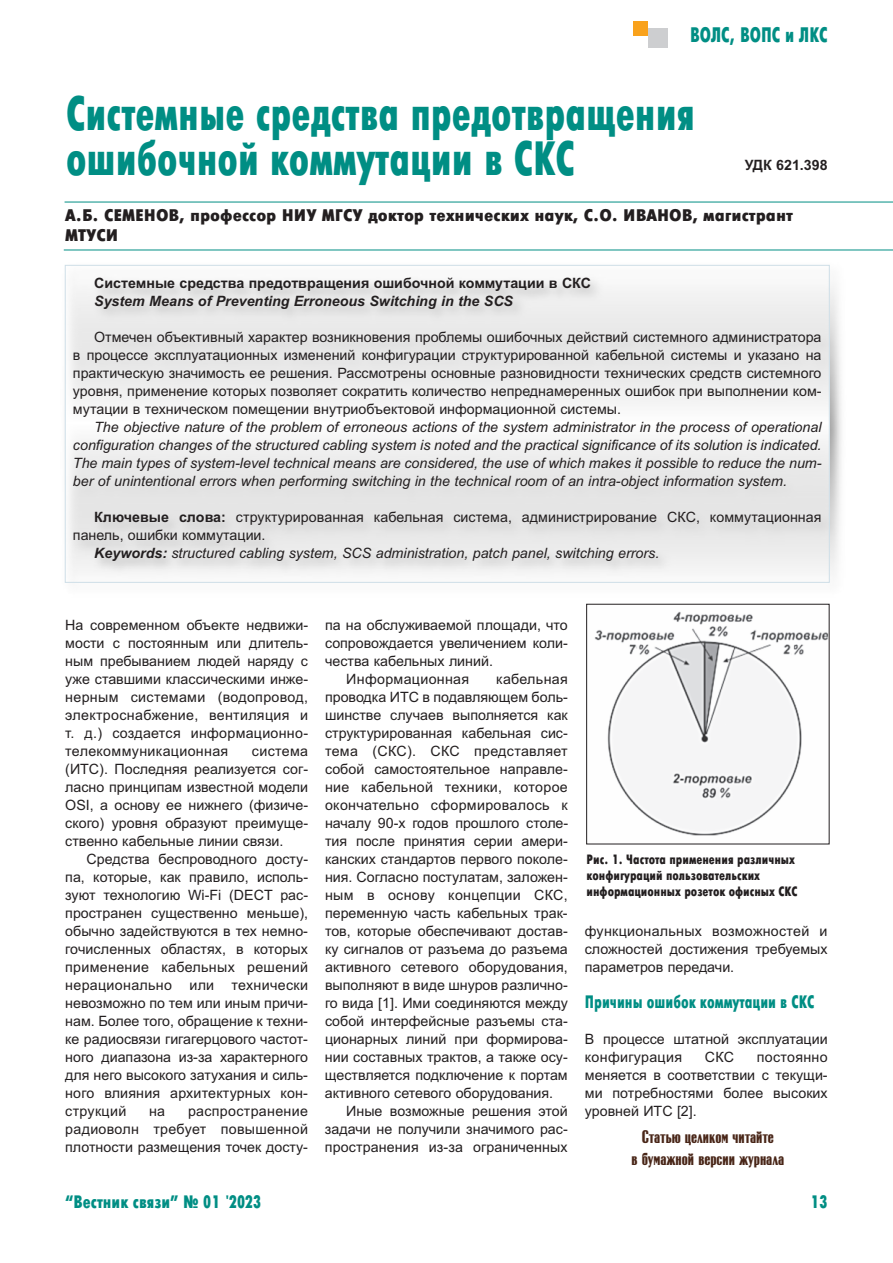
<style>
.page{position:relative;width:893px;height:1263px;background:#fff}
.page>*{position:absolute;margin:0;border:0;box-sizing:border-box;transform-origin:0 0}
.t1{font:48px/45px "Futura Futuris X Cond C";color:#008e84;scale:.9 1}
.t2{font:21px "Futura Futuris X Cond C";color:#008e84;scale:.9 1}
.t3{font:700 18px/21.6px "Rubrica";color:#492618;text-align:center;scale:.9 1}
.t4{font:18px "Futura Futuris X Cond C";color:#008e84;scale:.9 1}
.t5{font:18px "Futura Futuris X Cond C";color:#008e84}
.t6{font:16.8px/20.4px "Futura Futuris X Cond C";color:#231f20;scale:1.25 1}
.t7{font:14.25px/18px "Arial";color:#231f20;text-align:justify}
.t8{font:italic 14.25px/18px "Arial";color:#231f20;text-align:justify}
.t9{font:700 14.25px "Arial";color:#231f20}
.t10{font:italic 700 14.25px "Arial";color:#231f20}
.t11{font:14.25px "Arial";letter-spacing:.02em;color:#231f20}
.t12{font:13.5px/16.2px "Futura Futuris X Cond C";color:#231f20}
.s1{font-weight:700}
</style>
<div class="page">
<div style="left:634px;top:21px;width:14px;height:14px;background:#f9a21c"></div>
<div style="left:648px;top:28px;width:20px;height:20px;background:#cdced0"></div>
<hr style="left:65px;top:202px;width:828px;height:1px;background:#008e84">
<hr style="left:64px;top:250px;width:829px;height:1px;background:#008e84">
<img style="left:64px;top:264px;width:778px;height:319px">
<svg style="left:67px;top:267px;width:760px;height:314px"></svg>
<img style="left:594px;top:611px;width:233px;height:225px">
<div style="left:586px;top:604px;width:243px;height:240px;border:1px solid #231f20"></div>
<h2 class="t2" style="left:690px;top:22px;width:154px">ВОЛС, ВОПС и ЛКС</h2>
<h1 class="t1" style="left:66px;top:90px;width:700px">Системные средства предотвращения ошибочной коммутации в СКС</h1>
<p class="t9" style="left:745px;top:157px;width:84px">УДК 621.398</p>
<p class="t6" style="left:65px;top:205px;width:584px">А.Б. СЕМЕНОВ, профессор НИУ МГСУ доктор технических наук, С.О. ИВАНОВ, магистрант<br>МТУСИ</p>
<p class="t9" style="left:94px;top:275px;width:498px">Системные средства предотвращения ошибочной коммутации в СКС</p>
<p class="t10" style="left:94px;top:293px;width:420px">System Means of Preventing Erroneous Switching in the SCS</p>
<p class="t7" style="left:73px;top:328px;width:750px;text-indent:21px">Отмечен объективный характер возникновения проблемы ошибочных действий системного администратора в процессе эксплуатационных изменений конфигурации структурированной кабельной системы и указано на практическую значимость ее решения. Рассмотрены основные разновидности технических средств системного уровня, применение которых позволяет сократить количество непреднамеренных ошибок при выполнении ком&shy;мутации в техническом помещении внутриобъектовой информационной системы.</p>
<p class="t8" style="left:73px;top:418px;width:750px;text-indent:21px">The objective nature of the problem of erroneous actions of the system administrator in the process of operational configuration changes of the structured cabling system is noted and the practical significance of its solution is indicated.<br>The main types of system-level technical means are considered, the use of which makes it possible to reduce the num&shy;ber of unintentional errors when performing switching in the technical room of an intra-object information system.</p>
<p class="t7" style="left:94px;top:508px;width:729px"><span class="s1">Ключевые слова:</span> структурированная кабельная система, администрирование СКС, коммутационная</p>
<p class="t7" style="left:73px;top:526px;width:194px">панель, ошибки коммутации.</p>
<p class="t8" style="left:94px;top:544px;width:567px"><span class="s1">Keywords:</span> structured cabling system, SCS administration, patch panel, switching errors.</p>
<p class="t7" style="left:65px;top:616px;width:244px">На современном объекте недвижи&shy;мости с постоянным или длитель&shy;ным пребыванием людей наряду с уже ставшими классическими инже&shy;нерным системами (водопровод, электроснабжение, вентиляция и т. д.) создается информационно&shy;телекоммуникационная</p>
<p class="t7" style="left:65px;top:742px;width:244px;text-indent:187px">система (ИТС). Последняя реализуется сог&shy;ласно принципам известной модели OSI, а основу ее нижнего (физиче&shy;ского) уровня образуют преимуще&shy;ственно кабельные линии связи.</p>
<p class="t7" style="left:65px;top:850px;width:244px;text-indent:21px">Средства беспроводного досту&shy;па, которые, как правило, исполь&shy;зуют технологию Wi-Fi (DECT рас&shy;пространен существенно меньше), обычно задействуются в тех немно&shy;гочисленных областях, в которых применение кабельных решений нерационально или технически невозможно по тем или иным причи&shy;нам. Более того, обращение к техни&shy;ке радиосвязи гигагерцового частот&shy;ного диапазона из-за характерного для него высокого затухания и силь&shy;ного влияния архитектурных кон&shy;струкций</p>
<p class="t7" style="left:65px;top:1102px;width:244px;text-indent:123px">распространение радиоволн требует повышенной плотности размещения точек досту-</p>
<p class="t7" style="left:149px;top:1102px;width:18px">на</p>
<p class="t7" style="left:325px;top:616px;width:244px">па на обслуживаемой площади, что</p>
<p class="t7" style="left:325px;top:634px;width:244px">сопровождается увеличением коли-</p>
<p class="t7" style="left:325px;top:652px;width:169px">чества кабельных линий.</p>
<p class="t11" style="left:346px;top:671px;width:124px">Информационная</p>
<p class="t7" style="left:325px;top:670px;width:245px;text-indent:171px">кабельная проводка ИТС в подавляющем боль&shy;шинстве случаев выполняется как структурированная кабельная сис&shy;тема (СКС). СКС представляет собой самостоятельное направле&shy;ние кабельной техники, которое окончательно сформировалось к началу 90-х годов прошлого столе&shy;тия после принятия серии амери&shy;канских стандартов первого поколе&shy;ния. Согласно постулатам, заложен&shy;ным в основу концепции СКС, переменную часть кабельных трак&shy;тов, которые обеспечивают достав&shy;ку сигналов от разъема до разъема активного сетевого оборудования, выполняют в виде шнуров различно&shy;го вида [1]. Ими соединяются между собой интерфейсные разъемы ста&shy;ционарных линий при формирова&shy;нии составных трактов, а также осу&shy;ществляется подключение к портам активного сетевого оборудования.</p>
<p class="t7" style="left:325px;top:1102px;width:244px;text-indent:21px">Иные возможные решения этой задачи не получили значимого рас&shy;пространения из-за ограниченных</p>
<p class="t12" style="left:587px;top:851px;width:212px">Рис. 1. Частота применения различных конфигураций пользовательских информационных розеток офисных СКС</p>
<p class="t7" style="left:585px;top:922px;width:244px">функциональных возможностей и сложностей достижения требуемых параметров передачи.</p>
<p class="t4" style="left:585px;top:992px;width:256px">Причины ошибок коммутации в СКС</p>
<p class="t7" style="left:585px;top:1030px;width:244px">В процессе штатной эксплуатации конфигурация</p>
<p class="t7" style="left:705px;top:1048px;width:31px">СКС</p>
<p class="t7" style="left:585px;top:1048px;width:244px;text-indent:172px">постоянно меняется в соответствии с текущи&shy;ми потребностями более высоких уровней ИТС [2].</p>
<p class="t3" style="left:632px;top:1127px;width:171px">Статью целиком читайте<br>в бумажной версии журнала</p>
<p class="t5" style="left:65px;top:1191px;width:198px">“Вестник связи” № 01 '2023</p>
<p class="t5" style="left:810px;top:1191px;width:19px">13</p>
</div>
